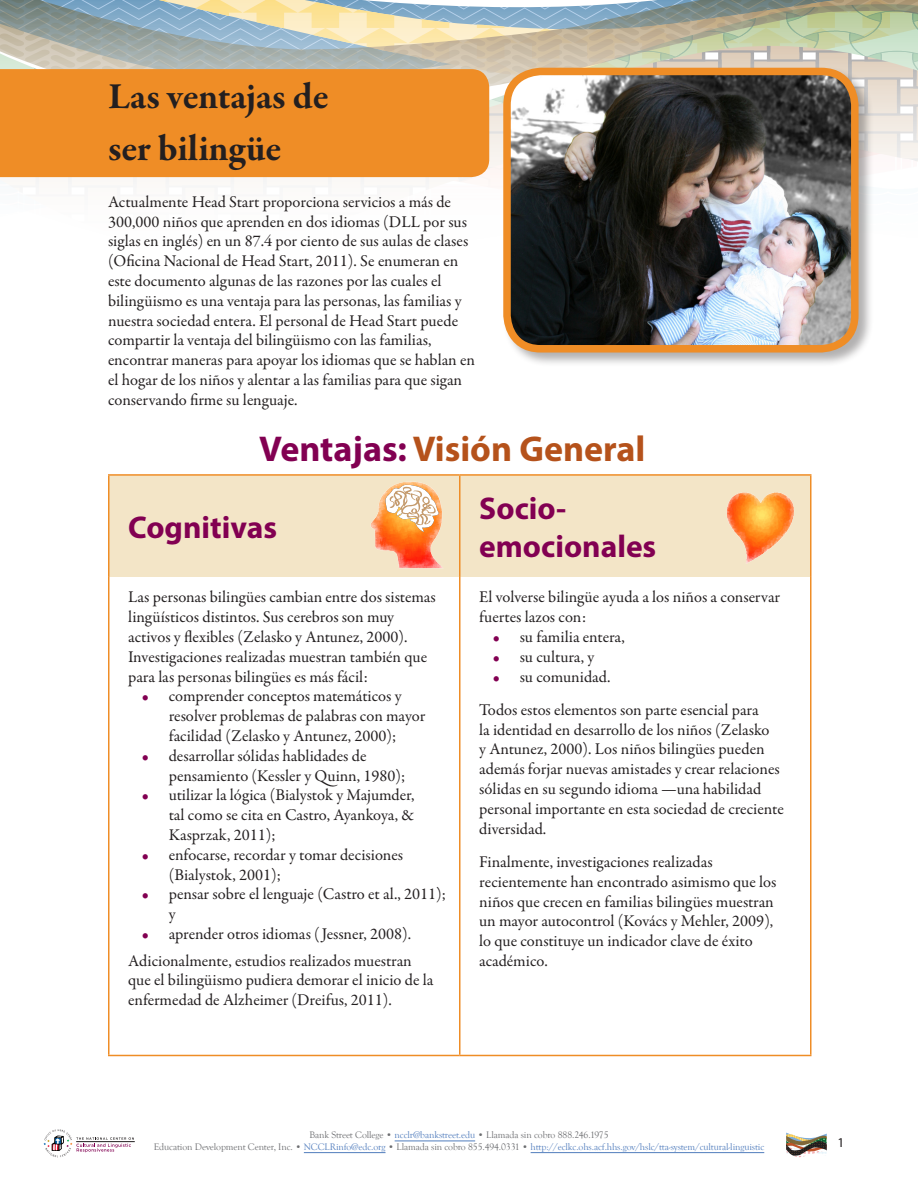
<style>
.page{position:relative;width:918px;height:1188px;background:#fff}
.page>*{position:absolute;margin:0;border:0;box-sizing:border-box;transform-origin:0 0}
.t1{font:700 37.5px/51.8px "Garamond Premr Pro";letter-spacing:-.005em;color:#231f20}
.t2{font:700 36px "Myriad Pro";color:#b5521b}
.t3{font:700 31.5px/37.8px "Myriad Pro";color:#820052}
.t4{font:16.5px/19.8px "Garamond Premr Pro";color:#231f20}
.t5{font:13.5px "Myriad Pro";color:#231f20}
.t6{font:9.75px/11.7px "Goudy Old Style T";letter-spacing:-.01em;color:#6c6d70;text-align:center}
.s1{color:#820052}
.s2{color:#517dbd}
</style>
<div class="page">
<svg style="left:0;top:0;width:918px;height:4px"></svg>
<svg style="left:0;top:4px;width:918px;height:26px;background:#a8b5aa"></svg>
<svg style="left:0;top:30px;width:918px;height:152px;background:#ccccbd"></svg>
<svg style="left:786px;top:1133px;width:41px;height:24px"></svg>
<hr style="left:76px;top:1141px;width:59px;height:1px;background:#231f20">
<svg style="left:44px;top:1129px;width:90px;height:28px"></svg>
<hr style="left:395px;top:1141px;width:80px;height:1px;background:#517dbd">
<hr style="left:304px;top:1152px;width:82px;height:1px;background:#517dbd">
<hr style="left:531px;top:1152px;width:233px;height:1px;background:#517dbd">
<div style="left:0;top:69px;width:489px;height:108px;background:#ef8d26"></div>
<div style="left:109px;top:475px;width:351px;height:102px;background:#f3e5c7"></div>
<div style="left:460px;top:475px;width:351px;height:102px;background:#f3e5c7"></div>
<hr style="left:108px;top:474px;width:352px;height:2px;background:#ef8d26">
<hr style="left:108px;top:476px;width:2px;height:101px;background:#ef8d26">
<hr style="left:460px;top:474px;width:352px;height:2px;background:#ef8d26">
<hr style="left:810px;top:476px;width:2px;height:101px;background:#ef8d26">
<hr style="left:108px;top:577px;width:2px;height:478px;background:#ef8d26">
<hr style="left:459px;top:577px;width:1px;height:478px;background:#ef8d26">
<hr style="left:810px;top:577px;width:2px;height:478px;background:#ef8d26">
<hr style="left:108px;top:1055px;width:352px;height:1px;background:#ef8d26">
<hr style="left:460px;top:1055px;width:352px;height:1px;background:#ef8d26">
<img style="left:727px;top:492px;width:67px;height:72px">
<img style="left:356px;top:474px;width:107px;height:107px">
<svg style="left:385px;top:483px;width:54px;height:49px;background:#f1c79a"></svg>
<div style="left:502px;top:66px;width:371px;height:302px;background:#231f20;opacity:.35"></div>
<img style="left:507px;top:71px;width:348px;height:275px">
<div style="left:503px;top:68px;width:356px;height:285px;border:8px solid #ef8d26;border-radius:34px"></div>
<h1 class="t1" style="left:108px;top:71px;width:222px">Las ventajas de ser bilingüe</h1>
<p class="t4" style="left:108px;top:192px;width:368px">Actualmente Head Start proporciona servicios a más de 300,000 niños que aprenden en dos idiomas (DLL por sus siglas en inglés) en un 87.4 por ciento de sus aulas de clases (Oficina Nacional de Head Start, 2011). Se enumeran en este documento algunas de las razones por las cuales el bilingüismo es una ventaja para las personas, las familias y nuestra sociedad entera. El personal de Head Start puede compartir la ventaja del bilingüismo con las familias, encontrar maneras para apoyar los idiomas que se hablan en el hogar de los niños y alentar a las familias para que sigan conservando firme su lenguaje.</p>
<h2 class="t2" style="left:259px;top:426px;width:388px"><span class="s1">Ventajas:</span> Visión General</h2>
<p class="t3" style="left:128px;top:507px;width:150px">Cognitivas</p>
<p class="t4" style="left:128px;top:588px;width:309px">Las personas bilingües cambian entre dos sistemas lingüísticos distintos. Sus cerebros son muy activos y flexibles (Zelasko y Antunez, 2000).<br>Investigaciones realizadas muestran también que para las personas bilingües es más fácil:</p>
<p class="t4" style="left:169px;top:687px;width:258px;text-indent:-27px"><span class="s1">•</span> comprender conceptos matemáticos y resolver problemas de palabras con mayor facilidad (Zelasko y Antunez, 2000);</p>
<p class="t4" style="left:169px;top:746px;width:238px;text-indent:-27px"><span class="s1">•</span> desarrollar sólidas hablidades de pensamiento (Kessler y Quinn, 1980);</p>
<p class="t4" style="left:169px;top:786px;width:247px;text-align:justify;text-indent:-27px"><span class="s1">•</span> utilizar la lógica (Bialystok y Majumder, tal como se cita en Castro, Ayankoya, &amp; Kasprzak, 2011);</p>
<p class="t4" style="left:169px;top:845px;width:236px;text-indent:-27px"><span class="s1">•</span> enfocarse, recordar y tomar decisiones (Bialystok, 2001);</p>
<p class="t4" style="left:169px;top:885px;width:279px;text-indent:-27px"><span class="s1">•</span> pensar sobre el lenguaje (Castro et al., 2011); y</p>
<p class="t4" style="left:142px;top:924px;width:271px"><span class="s1">•</span> aprender otros idiomas (Jessner, 2008).</p>
<p class="t4" style="left:128px;top:951px;width:307px">Adicionalmente, estudios realizados muestran que el bilingüismo pudiera demorar el inicio de la enfermedad de Alzheimer (Dreifus, 2011).</p>
<p class="t3" style="left:479px;top:488px;width:179px">Socio&shy;emocionales</p>
<p class="t4" style="left:479px;top:588px;width:302px">El volverse bilingüe ayuda a los niños a conservar fuertes lazos con:</p>
<p class="t4" style="left:493px;top:627px;width:134px"><span class="s1">•</span> su familia entera,</p>
<p class="t4" style="left:493px;top:647px;width:103px"><span class="s1">•</span> su cultura, y</p>
<p class="t4" style="left:493px;top:667px;width:119px"><span class="s1">•</span> su comunidad.</p>
<p class="t4" style="left:479px;top:700px;width:306px">Todos estos elementos son parte esencial para<br>la identidad en desarrollo de los niños (Zelasko<br>y Antunez, 2000). Los niños bilingües pueden además forjar nuevas amistades y crear relaciones sólidas en su segundo idioma —una habilidad personal importante en esta sociedad de creciente diversidad.</p>
<p class="t4" style="left:479px;top:852px;width:299px">Finalmente, investigaciones realizadas recientemente han encontrado asimismo que los niños que crecen en familias bilingües muestran un mayor autocontrol (Kovács y Mehler, 2009), lo que constituye un indicador clave de éxito académico.</p>
<p class="t6" style="left:154px;top:1129px;width:612px">Bank Street College • <span class="s2">ncclr@bankstreet.edu</span> • Llamada sin cobro 888.246.1975<br>Education Development Center, Inc. • <span class="s2">NCCLRinfo@edc.org</span> • Llamada sin cobro 855.494.0331 • <span class="s2">http://eclkc.ohs.acf.hhs.gov/hslc/tta-system/cultural-linguistic</span></p>
<p class="t5" style="left:838px;top:1134px;width:8px">1</p>
</div>
